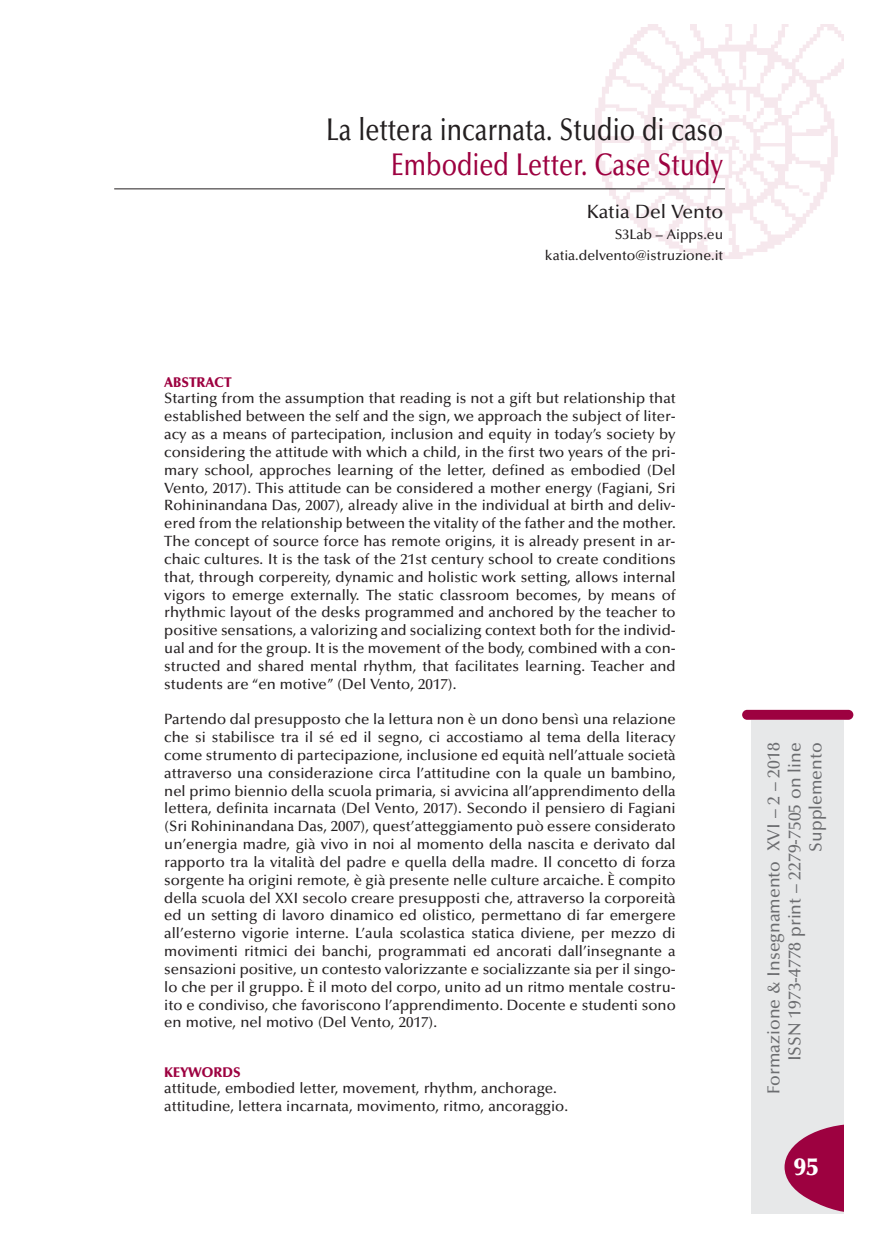
<style>
.page{position:relative;width:869px;height:1241px;background:#fff}
.page>*{position:absolute;margin:0;border:0;box-sizing:border-box;transform-origin:0 0}
.t1{font:500 31.5px "Optima";color:#231f20;scale:.8 1}
.t2{font:500 31.5px "Optima";color:#9d0140;scale:.8 1}
.t3{font:900 24.5px "Optima";color:#fff}
.t4{font:500 19.25px "Optima";color:#231f20}
.t5{font:500 17.5px/21px "Optima";color:#6c6d70;text-align:right}
.t6{font:500 14.88px/17.8px "Optima";color:#231f20;text-align:justify}
.t7{font:500 14px/21px "Optima";color:#231f20;text-align:right}
.t8{font:900 14px "Optima";letter-spacing:-.01em;color:#9d0140}
</style>
<div class="page">
<img style="left:571px;top:25px;width:271px;height:234px">
<hr style="left:114px;top:188px;width:610px;height:1px;background:#231f20">
<div style="left:750px;top:720px;width:92px;height:493px;background:#e7e8e9"></div>
<div style="left:741px;top:709px;width:112px;height:10px;background:#9d0140;border-radius:5px"></div>
<svg style="left:784px;top:1123px;width:60px;height:89px"></svg>
<h1 class="t1" style="left:326px;top:117px;width:497px">La lettera incarnata. Studio di caso</h1>
<h1 class="t2" style="left:391px;top:152px;width:416px">Embodied Letter. Case Study</h1>
<p class="t4" style="left:586px;top:203px;width:138px">Katia Del Vento</p>
<p class="t7" style="left:544px;top:225px;width:180px">S3Lab – Aipps.eu katia.delvento@istruzione.it</p>
<p class="t8" style="left:164px;top:376px;width:69px">ABSTRACT</p>
<p class="t6" style="left:164px;top:391px;width:513px">Starting from the assumption that reading is not a gift but relationship that established between the self and the sign, we approach the subject of liter&shy;acy as a means of partecipation, inclusion and equity in today’s society by considering the attitude with which a child, in the first two years of the pri&shy;mary school, approches learning of the letter, defined as embodied (Del Vento, 2017). This attitude can be considered a mother energy (Fagiani, Sri Rohininandana Das, 2007), already alive in the individual at birth and deliv&shy;ered from the relationship between the vitality of the father and the mother.<br>The concept of source force has remote origins, it is already present in ar&shy;chaic cultures. It is the task of the 21st century school to create conditions that, through corpereity, dynamic and holistic work setting, allows internal vigors to emerge externally. The static classroom becomes, by means of rhythmic layout of the desks programmed and anchored by the teacher to positive sensations, a valorizing and socializing context both for the individ&shy;ual and for the group. It is the movement of the body, combined with a con&shy;structed and shared mental rhythm, that facilitates learning. Teacher and students are “en motive” (Del Vento, 2017).</p>
<p class="t6" style="left:164px;top:711px;width:512px">Partendo dal presupposto che la lettura non è un dono bensì una relazione che si stabilisce tra il sé ed il segno, ci accostiamo al tema della literacy come strumento di partecipazione, inclusione ed equità nell’attuale società attraverso una considerazione circa l’attitudine con la quale un bambino, nel primo biennio della scuola primaria, si avvicina all’apprendimento della lettera, definita incarnata (Del Vento, 2017). Secondo il pensiero di Fagiani (Sri Rohininandana Das, 2007), quest’atteggiamento può essere considerato un’energia madre, già vivo in noi al momento della nascita e derivato dal rapporto tra la vitalità del padre e quella della madre. Il concetto di forza sorgente ha origini remote, è già presente nelle culture arcaiche. È compito della scuola del XXI secolo creare presupposti che, attraverso la corporeità ed un setting di lavoro dinamico ed olistico, permettano di far emergere all’esterno vigorie interne. L’aula scolastica statica diviene, per mezzo di movimenti ritmici dei banchi, programmati ed ancorati dall’insegnante a sensazioni positive, un contesto valorizzante e socializzante sia per il singo&shy;lo che per il gruppo. È il moto del corpo, unito ad un ritmo mentale costru&shy;ito e condiviso, che favoriscono l’apprendimento. Docente e studenti sono en motive, nel motivo (Del Vento, 2017).</p>
<p class="t8" style="left:164px;top:1066px;width:78px">KEYWORDS</p>
<p class="t6" style="left:164px;top:1080px;width:405px">attitude, embodied letter, movement, rhythm, anchorage. attitudine, lettera incarnata, movimento, ritmo, ancoraggio.</p>
<p class="t5" style="left:764px;top:1093px;width:352px;rotate:-90deg">Formazione &amp; Insegnamento XVI – 2 – 2018<br>ISSN 1973-4778 print – 2279-7505 on line<br>Supplemento</p>
<h2 class="t3" style="left:793px;top:1156px;width:26px">95</h2>
</div>
